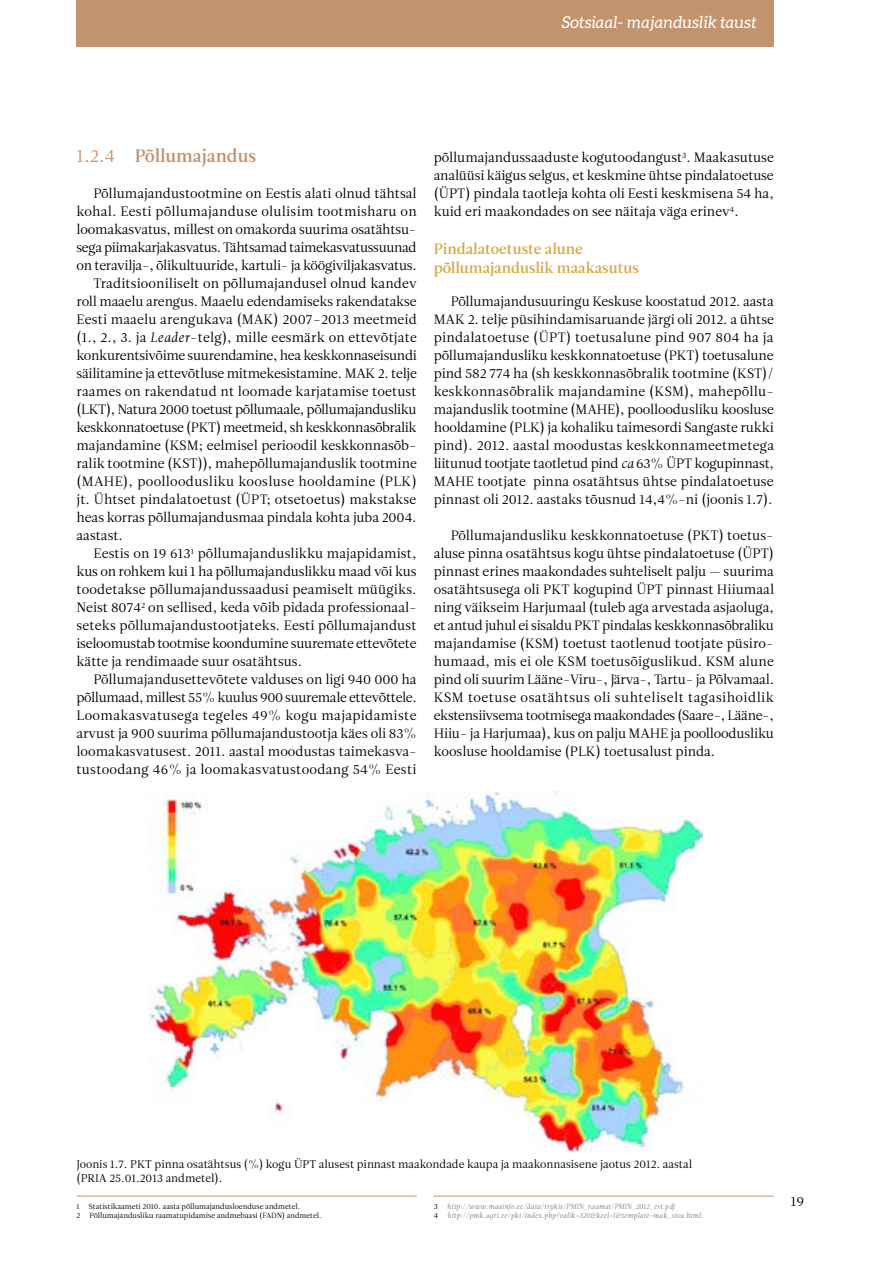
<style>
.page{position:relative;width:893px;height:1263px;background:#fff}
.page>*{position:absolute;margin:0;border:0;box-sizing:border-box;transform-origin:0 0}
.t1{font:18px "Leitura Roman 3";color:#c3926e}
.t2{font:italic 16.5px "Aleo";letter-spacing:.01em;color:#fff}
.t3{font:15px/19.5px "Leitura Roman 3";color:#d7aa4c}
.t4{font:13.5px/18px "Leitura Roman 1";color:#000;text-align:justify}
.t5{font:13.5px "Leitura Roman 1";letter-spacing:-.025em;color:#000}
.t6{font:13.5px "Leitura Roman 1";letter-spacing:-.02em;color:#000}
.t7{font:13.5px "Leitura Roman 1";letter-spacing:.02em;color:#000}
.t8{font:13.5px "Leitura Roman 1";letter-spacing:.025em;color:#000}
.t9{font:13.5px "Leitura Roman 1";letter-spacing:-.03em;color:#000}
.t10{font:11.25px/13.5px "Leitura Roman 1";color:#000}
.t11{font:7.5px/9px "Leitura Italic 1";color:#878786}
.t12{font:7.5px/9px "Leitura Roman 1";color:#000}
.s1{font-family:"Leitura Roman 1"}
.s2{font-family:"Leitura Italic 1"}
.s3{font-family:"Leitura Roman 1";color:#000}
</style>
<div class="page">
<div style="left:77px;top:0;width:697px;height:47px;background:#c3926e"></div>
<hr style="left:77px;top:1196px;width:340px;height:1px;background:#c3926e">
<hr style="left:434px;top:1196px;width:340px;height:1px;background:#c3926e">
<img style="left:148px;top:792px;width:554px;height:360px">
<p class="t2" style="left:562px;top:13px;width:197px">Sotsiaal- majanduslik taust</p>
<h1 class="t1" style="left:77px;top:145px;width:181px"><span class="s1">1.2.4</span> Põllumajandus</h1>
<p class="t4" style="left:94px;top:185px;width:325px">Põllumajandustootmine on Eestis alati olnud tähtsal</p>
<p class="t7" style="left:77px;top:203px;width:342px">kohal. Eesti põllumajanduse olulisim tootmisharu on</p>
<p class="t4" style="left:77px;top:221px;width:341px">loomakasvatus, millest on omakorda suurima osatähtsu-</p>
<p class="t9" style="left:77px;top:239px;width:341px">sega piimakarjakasvatus. Tähtsamad taimekasvatussuunad</p>
<p class="t6" style="left:77px;top:257px;width:342px">on teravilja-, õlikultuuride, kartuli- ja köögiviljakasvatus.</p>
<p class="t4" style="left:94px;top:275px;width:325px">Traditsiooniliselt on põllumajandusel olnud kandev</p>
<p class="t4" style="left:77px;top:293px;width:342px">roll maaelu arengus. Maaelu edendamiseks rakendatakse</p>
<p class="t4" style="left:77px;top:311px;width:342px">Eesti maaelu arengukava (MAK) 2007–2013 meetmeid</p>
<p class="t4" style="left:77px;top:329px;width:342px">(1., 2., 3. ja <span class="s2">Leader</span>-telg), mille eesmärk on ettevõtjate</p>
<p class="t5" style="left:77px;top:347px;width:342px">konkurentsivõime suurendamine, hea keskkonnaseisundi</p>
<p class="t4" style="left:77px;top:365px;width:342px">säilitamine ja ettevõtluse mitmekesistamine. MAK 2. telje</p>
<p class="t4" style="left:77px;top:382px;width:342px">raames on rakendatud nt loomade karjatamise toetust</p>
<p class="t5" style="left:77px;top:401px;width:342px">(LKT), Natura 2000 toetust põllumaale, põllumajandusliku</p>
<p class="t5" style="left:77px;top:419px;width:342px">keskkonnatoetuse (PKT) meetmeid, sh keskkonnasõbralik</p>
<p class="t4" style="left:77px;top:436px;width:342px">majandamine (KSM; eelmisel perioodil keskkonnasõb-</p>
<p class="t4" style="left:77px;top:454px;width:342px">ralik tootmine (KST)), mahepõllumajanduslik tootmine</p>
<p class="t8" style="left:77px;top:473px;width:342px">(MAHE), poolloodusliku koosluse hooldamine (PLK)</p>
<p class="t4" style="left:77px;top:490px;width:341px">jt. Ühtset pindalatoetust (ÜPT; otsetoetus) makstakse</p>
<p class="t4" style="left:77px;top:508px;width:342px">heas korras põllumajandusmaa pindala kohta juba 2004.</p>
<p class="t4" style="left:77px;top:526px;width:48px">aastast.</p>
<p class="t4" style="left:94px;top:545px;width:325px">Eestis on 19 613<sup>1</sup> põllumajanduslikku majapidamist,</p>
<p class="t4" style="left:77px;top:563px;width:342px">kus on rohkem kui 1 ha põllumajanduslikku maad või kus</p>
<p class="t4" style="left:77px;top:581px;width:342px">toodetakse põllumajandussaadusi peamiselt müügiks.</p>
<p class="t4" style="left:77px;top:599px;width:342px">Neist 8074<sup>2</sup> on sellised, keda võib pidada professionaal-</p>
<p class="t4" style="left:77px;top:617px;width:342px">seteks põllumajandustootjateks. Eesti põllumajandust</p>
<p class="t6" style="left:77px;top:635px;width:342px">iseloomustab tootmise koondumine suuremate ettevõtete</p>
<p class="t4" style="left:77px;top:653px;width:227px">kätte ja rendimaade suur osatähtsus.</p>
<p class="t4" style="left:94px;top:671px;width:325px">Põllumajandusettevõtete valduses on ligi 940 000 ha</p>
<p class="t5" style="left:77px;top:689px;width:342px">põllumaad, millest 55% kuulus 900 suuremale ettevõttele.</p>
<p class="t8" style="left:77px;top:707px;width:341px">Loomakasvatusega tegeles 49% kogu majapidamiste</p>
<p class="t4" style="left:77px;top:725px;width:342px">arvust ja 900 suurima põllumajandustootja käes oli 83%</p>
<p class="t4" style="left:77px;top:743px;width:342px">loomakasvatusest. 2011. aastal moodustas taimekasva-</p>
<p class="t7" style="left:77px;top:761px;width:341px">tustoodang 46% ja loomakasvatustoodang 54% Eesti</p>
<p class="t4" style="left:434px;top:149px;width:342px">põllumajandussaaduste kogutoodangust<sup>3</sup>. Maakasutuse analüüsi käigus selgus, et keskmine ühtse pindalatoetuse (ÜPT) pindala taotleja kohta oli Eesti keskmisena 54 ha, kuid eri maakondades on see näitaja väga erinev<sup>4</sup>.</p>
<p class="t3" style="left:434px;top:239px;width:207px">Pindalatoetuste alune põllumajanduslik maakasutus</p>
<p class="t4" style="left:434px;top:293px;width:342px;text-indent:17px">Põllumajandusuuringu Keskuse koostatud 2012. aasta MAK 2. telje püsihindamisaruande järgi oli 2012. a ühtse pindalatoetuse (ÜPT) toetusalune pind 907 804 ha ja põllumajandusliku keskkonnatoetuse (PKT) toetusalune pind 582 774 ha (sh keskkonnasõbralik tootmine (KST)/ keskkonnasõbralik majandamine (KSM), mahepõllu&shy;majanduslik tootmine (MAHE), poolloodusliku koosluse hooldamine (PLK) ja kohaliku taimesordi Sangaste rukki pind). 2012. aastal moodustas keskkonnameetmetega liitunud tootjate taotletud pind <span class="s2">ca</span> 63% ÜPT kogupinnast, MAHE tootjate pinna osatähtsus ühtse pindalatoetuse pinnast oli 2012. aastaks tõusnud 14,4%-ni (joonis 1.7).</p>
<p class="t4" style="left:434px;top:527px;width:342px;text-indent:17px">Põllumajandusliku keskkonnatoetuse (PKT) toetus&shy;aluse pinna osatähtsus kogu ühtse pindalatoetuse (ÜPT) pinnast erines maakondades suhteliselt palju — suurima osatähtsusega oli PKT kogupind ÜPT pinnast Hiiumaal ning väikseim Harjumaal (tuleb aga arvestada asjaoluga, et antud juhul ei sisaldu PKT pindalas keskkonnasõbraliku majandamise (KSM) toetust taotlenud tootjate püsiro&shy;humaad, mis ei ole KSM toetusõiguslikud. KSM alune pind oli suurim Lääne-Viru-, Järva-, Tartu- ja Põlvamaal.<br>KSM toetuse osatähtsus oli suhteliselt tagasihoidlik ekstensiivsema tootmisega maakondades (Saare-, Lääne-, Hiiu- ja Harjumaa), kus on palju MAHE ja poolloodusliku koosluse hooldamise (PLK) toetusalust pinda.</p>
<p class="t10" style="left:77px;top:1158px;width:617px">Joonis 1.7. PKT pinna osatähtsus (%) kogu ÜPT alusest pinnast maakondade kaupa ja maakonnasisene jaotus 2012. aastal (PRIA 25.01.2013 andmetel).</p>
<p class="t12" style="left:77px;top:1202px;width:247px">1 Statistikaameti 2010. aasta põllumajandusloenduse andmetel.<br>2 Põllumajandusliku raamatupidamise andmebaasi (FADN) andmetel.</p>
<p class="t11" style="left:434px;top:1202px;width:271px"><span class="s3">3</span> http://www.maainfo.ee/data/trykis/PMIN_raamat/PMIN_2012_est.pdf<br><span class="s3">4</span> http://pmk.agri.ee/pkt/index.php?valik=320&amp;keel=1&amp;template=mak_sisu.html.</p>
<p class="t4" style="left:791px;top:1193px;width:15px">19</p>
</div>
